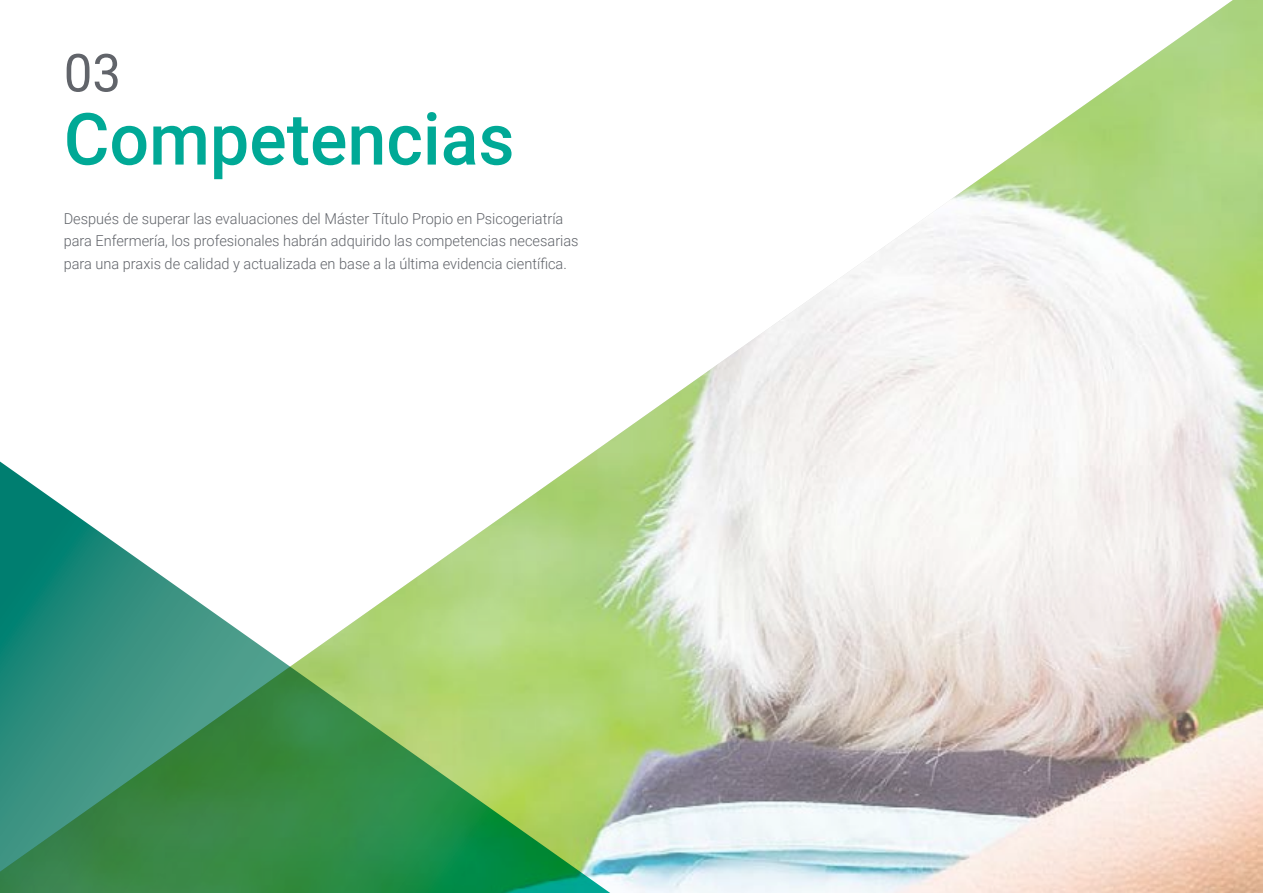
<style>
.page{position:relative;width:1263px;height:893px;background:#fff}
.page>*{position:absolute;margin:0;border:0;box-sizing:border-box;transform-origin:0 0}
.t1{font:500 72px "Roboto";color:#00a996}
.t2{font:52.5px "Roboto";color:#61646a}
.t3{font:300 15px/22.5px "Roboto";color:#61646a}
</style>
<div class="page">
<img style="left:602px;top:0;width:661px;height:893px">
<svg style="left:0;top:446px;width:640px;height:447px"></svg>
<h2 class="t2" style="left:64px;top:36px;width:59px">03</h2>
<h1 class="t1" style="left:64px;top:89px;width:452px">Competencias</h1>
<p class="t3" style="left:64px;top:207px;width:516px">Después de superar las evaluaciones del Máster Título Propio en Psicogeriatría para Enfermería, los profesionales habrán adquirido las competencias necesarias para una praxis de calidad y actualizada en base a la última evidencia científica.</p>
</div>
